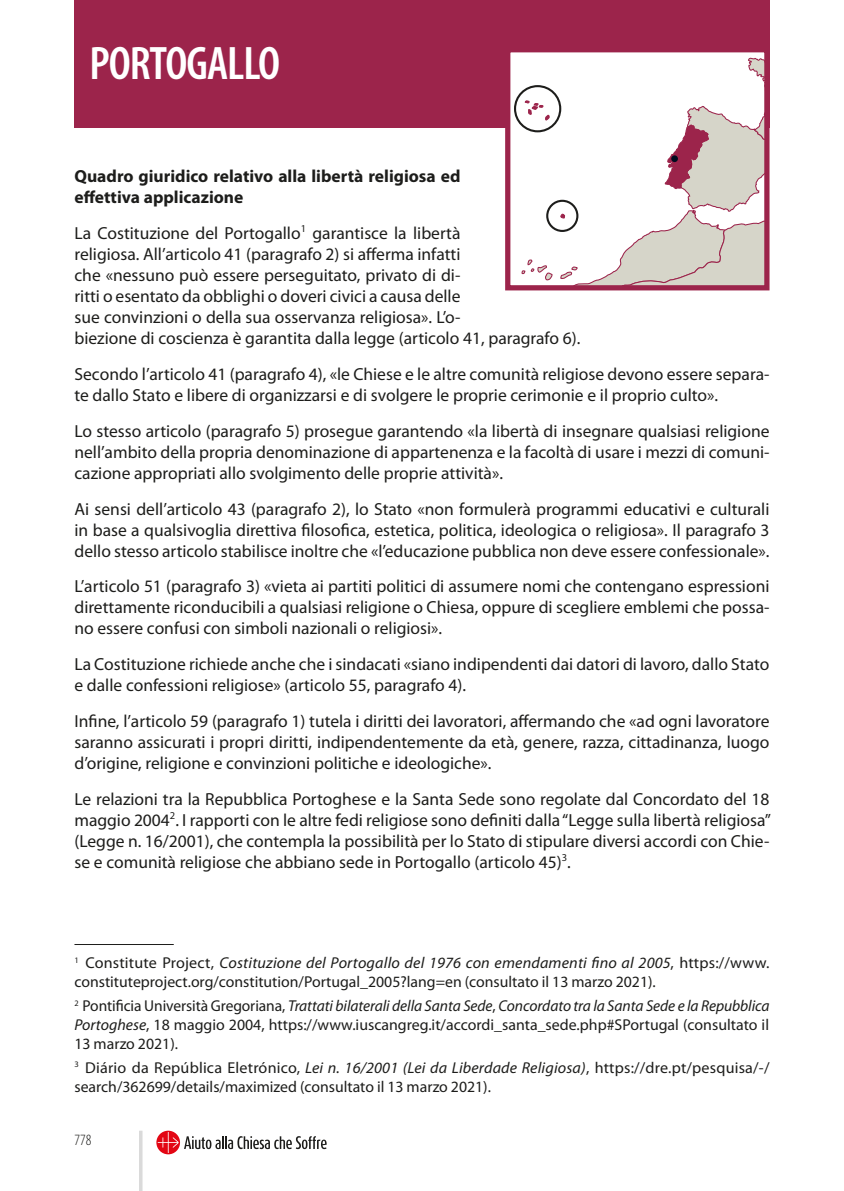
<style>
.page{position:relative;width:844px;height:1191px;background:#fff}
.page>*{position:absolute;margin:0;border:0;box-sizing:border-box;transform-origin:0 0}
.Nota_a_piè_di_pagina{font:600 condensed 47.25px "Myriad Pro";letter-spacing:-.02em;color:#fff}
.Normale{font:17.5px/21px "Myriad Pro";color:#1d1d1b;text-align:justify}
.Normale-2{font:700 17.5px/21px "Myriad Pro";color:#1d1d1b}
.Nota_a_piè_di_pagina-2{font:15.75px/18.9px "Myriad Pro";color:#1d1d1b}
.t1{font:300 condensed 15.75px "Myriad Pro";color:#1d1d1b}
.s1{font-style:italic}
</style>
<div class="page">
<svg style="left:156px;top:1130px;width:24px;height:24px"></svg>
<svg style="left:158px;top:1132px;width:168px;height:21px"></svg>
<hr style="left:139px;top:1130px;width:3px;height:61px;background:#dadada">
<div style="left:74px;top:0;width:695px;height:128px;background:#9c244b"></div>
<hr style="left:74px;top:944px;width:100px;height:1px;background:#1d1d1b">
<svg style="left:512px;top:53px;width:251px;height:231px"></svg>
<div style="left:505px;top:47px;width:264px;height:243px;border:5px solid #9c244b"></div>
<p class="Nota_a_piè_di_pagina" style="left:89px;top:37px;width:192px">PORTOGALLO</p>
<p class="Normale-2" style="left:74px;top:166px;width:387px">Quadro giuridico relativo alla libertà religiosa ed effettiva applicazione</p>
<p class="Normale" style="left:74px;top:223px;width:507px;text-align:left">La Costituzione del Portogallo<sup>1</sup> garantisce la libertà<br>religiosa. All’articolo 41 (paragrafo 2) si afferma infatti<br>che «nessuno può essere perseguitato, privato di di-<br>ritti o esentato da obblighi o doveri civici a causa delle<br>sue convinzioni o della sua osservanza religiosa». L’o-<br>biezione di coscienza è garantita dalla legge (articolo 41, paragrafo 6).</p>
<p class="Normale" style="left:74px;top:364px;width:696px">Secondo l’articolo 41 (paragrafo 4), «le Chiese e le altre comunità religiose devono essere separa&shy;te dallo Stato e libere di organizzarsi e di svolgere le proprie cerimonie e il proprio culto».</p>
<p class="Normale" style="left:74px;top:420px;width:696px">Lo stesso articolo (paragrafo 5) prosegue garantendo «la libertà di insegnare qualsiasi religione nell’ambito della propria denominazione di appartenenza e la facoltà di usare i mezzi di comuni&shy;cazione appropriati allo svolgimento delle proprie attività».</p>
<p class="Normale" style="left:74px;top:498px;width:696px">Ai sensi dell’articolo 43 (paragrafo 2), lo Stato «non formulerà programmi educativi e culturali in base a qualsivoglia direttiva filosofica, estetica, politica, ideologica o religiosa». Il paragrafo 3 dello stesso articolo stabilisce inoltre che «l’educazione pubblica non deve essere confessionale».</p>
<p class="Normale" style="left:74px;top:576px;width:696px">L’articolo 51 (paragrafo 3) «vieta ai partiti politici di assumere nomi che contengano espressioni direttamente riconducibili a qualsiasi religione o Chiesa, oppure di scegliere emblemi che possa&shy;no essere confusi con simboli nazionali o religiosi».</p>
<p class="Normale" style="left:74px;top:654px;width:696px">La Costituzione richiede anche che i sindacati «siano indipendenti dai datori di lavoro, dallo Stato e dalle confessioni religiose» (articolo 55, paragrafo 4).</p>
<p class="Normale" style="left:74px;top:711px;width:696px">Infine, l’articolo 59 (paragrafo 1) tutela i diritti dei lavoratori, affermando che «ad ogni lavoratore saranno assicurati i propri diritti, indipendentemente da età, genere, razza, cittadinanza, luogo d’origine, religione e convinzioni politiche e ideologiche».</p>
<p class="Normale" style="left:74px;top:789px;width:698px">Le relazioni tra la Repubblica Portoghese e la Santa Sede sono regolate dal Concordato del 18 maggio 2004<sup>2</sup>. I rapporti con le altre fedi religiose sono definiti dalla “Legge sulla libertà religiosa” (Legge n. 16/2001), che contempla la possibilità per lo Stato di stipulare diversi accordi con Chie&shy;se e comunità religiose che abbiano sede in Portogallo (articolo 45)<sup>3</sup>.</p>
<p class="Nota_a_piè_di_pagina-2" style="left:74px;top:954px;width:696px"><sup>1</sup> Constitute Project, <span class="s1">Costituzione del Portogallo del 1976 con emendamenti fino al 2005</span>, https://www. constituteproject.org/constitution/Portugal_2005?lang=en (consultato il 13 marzo 2021).</p>
<p class="Nota_a_piè_di_pagina-2" style="left:74px;top:996px;width:696px;text-align:justify"><sup>2</sup> Pontificia Università Gregoriana, <span class="s1">Trattati bilaterali della Santa Sede</span>, <span class="s1">Concordato tra la Santa Sede e la Repubblica Portoghese</span>, 18 maggio 2004, https://www.iuscangreg.it/accordi_santa_sede.php#SPortugal (consultato il 13 marzo 2021).</p>
<p class="Nota_a_piè_di_pagina-2" style="left:74px;top:1058px;width:696px"><sup>3</sup> Diário da República Eletrónico, <span class="s1">Lei n. 16/2001 (Lei da Liberdade Religiosa)</span>, https://dre.pt/pesquisa/-/ search/362699/details/maximized (consultato il 13 marzo 2021).</p>
<p class="t1" style="left:74px;top:1131px;width:19px">778</p>
</div>
